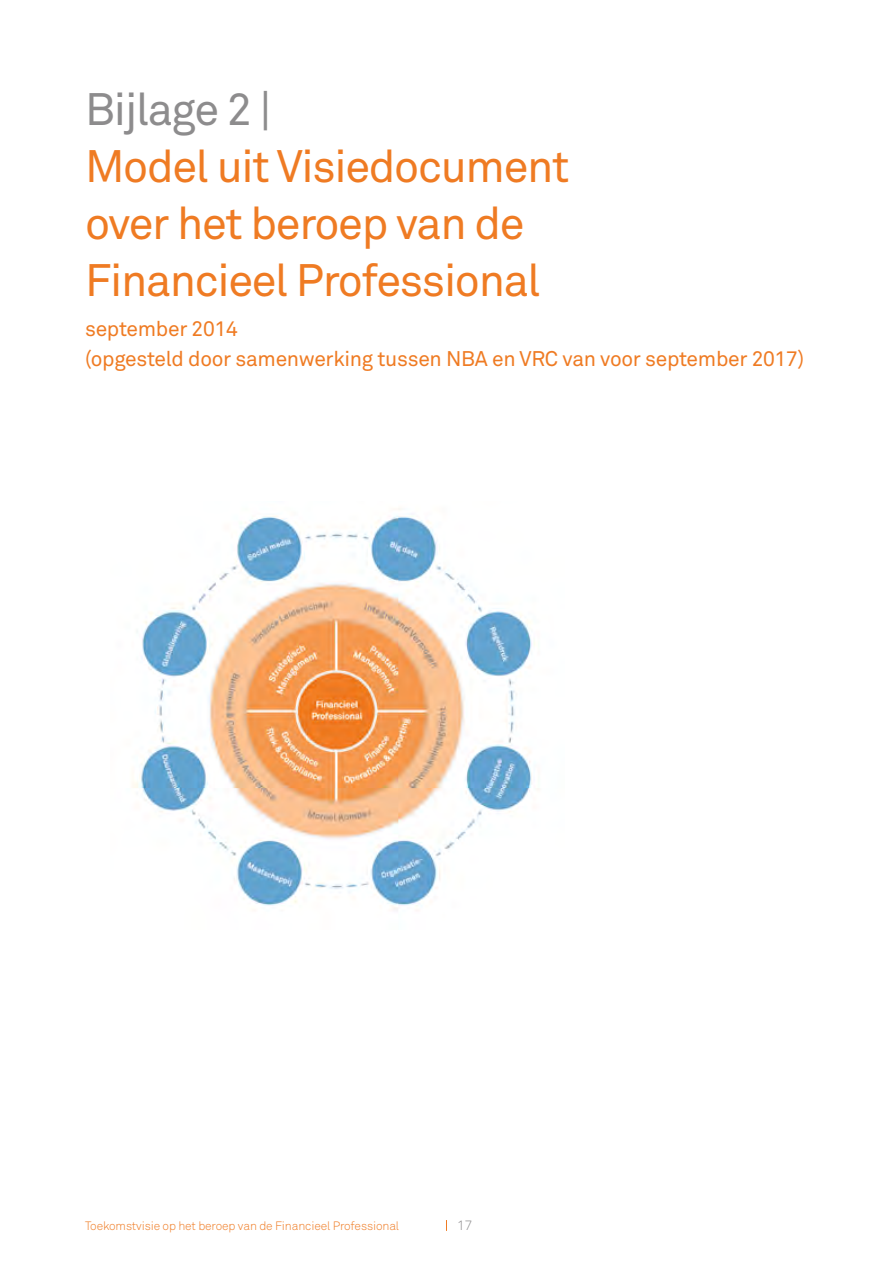
<style>
.page{position:relative;width:893px;height:1263px;background:#fff}
.page>*{position:absolute;margin:0;border:0;box-sizing:border-box;transform-origin:0 0}
.t1{font:45px/57px "Akkurat";letter-spacing:-.03em;color:#ef7b23}
.t2{font:45px "Akkurat";letter-spacing:-.03em;color:#8d8c8d}
.t3{font:21px/30px "Akkurat";letter-spacing:-.015em;color:#ef7b23}
.t4{font:300 13.5px "Akkurat";color:#8d8c8d}
.t5{font:300 12px "Akkurat";letter-spacing:-.01em;color:#ef7b23}
</style>
<div class="page">
<img style="left:132px;top:508px;width:407px;height:402px">
<h1 class="t2" style="left:85px;top:81px;width:188px">Bijlage 2 |</h1>
<h1 class="t1" style="left:85px;top:137px;width:486px">Model uit Visiedocument over het beroep van de<br>Financieel Professional</h1>
<p class="t3" style="left:85px;top:313px;width:720px">september 2014<br>(opgesteld door samenwerking tussen NBA en VRC van voor september 2017)</p>
<p class="t5" style="left:85px;top:1218px;width:316px">Toekomstvisie op het beroep van de Financieel Professional</p>
<p class="t4" style="left:457px;top:1217px;width:17px">17</p>
</div>
